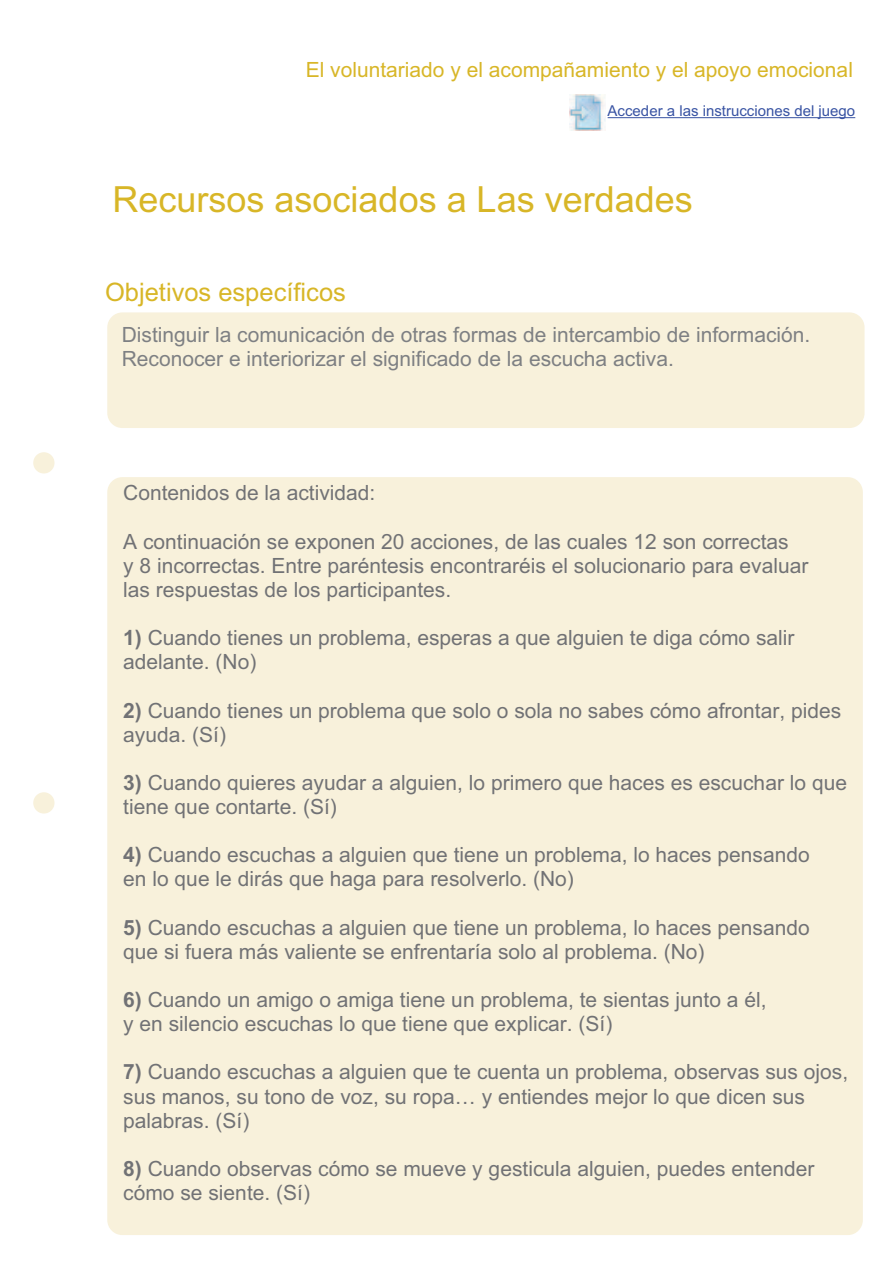
<style>
.page{position:relative;width:893px;height:1263px;background:#fff}
.page>*{position:absolute;margin:0;border:0;box-sizing:border-box;transform-origin:0 0}
.t1{font:36px "Arial";color:#d8b627}
.t2{font:25.5px "Arial";color:#d8b627}
.t3{font:21px/24.2px "Arial";color:#717275}
.t4{font:21px/24.2px "Arial";color:#7e8083}
.t5{font:21px "Arial";color:#d8b627}
.t6{font:15px "Arial";color:#3853a3}
.s1{font-weight:700}
</style>
<div class="page">
<div style="left:33px;top:452px;width:22px;height:22px;background:#f8f1db;border-radius:50%"></div>
<div style="left:33px;top:792px;width:22px;height:22px;background:#f8f1db;border-radius:50%"></div>
<div style="left:107px;top:312px;width:757px;height:116px;background:#f8f1db;border-radius:15px"></div>
<div style="left:107px;top:477px;width:756px;height:758px;background:#f8f1db;border-radius:15px"></div>
<img style="left:570px;top:95px;width:36px;height:36px">
<hr style="left:608px;top:117px;width:247px;height:1px;background:#3853a3">
<p class="t5" style="left:306px;top:58px;width:549px">El voluntariado y el acompañamiento y el apoyo emocional</p>
<p class="t6" style="left:608px;top:105px;width:249px">Acceder a las instrucciones del juego</p>
<h1 class="t1" style="left:113px;top:179px;width:582px">Recursos asociados a Las verdades</h1>
<p class="t2" style="left:105px;top:277px;width:242px">Objetivos específicos</p>
<p class="t4" style="left:122px;top:325px;width:690px">Distinguir la comunicación de otras formas de intercambio de información.<br>Reconocer e interiorizar el significado de la escucha activa.</p>
<p class="t3" style="left:123px;top:483px;width:254px">Contenidos de la actividad:</p>
<p class="t3" style="left:123px;top:531px;width:687px">A continuación se exponen 20 acciones, de las cuales 12 son correctas<br>y 8 incorrectas. Entre paréntesis encontraréis el solucionario para evaluar las respuestas de los participantes.</p>
<p class="t3" style="left:123px;top:628px;width:673px"><span class="s1">1)</span> Cuando tienes un problema, esperas a que alguien te diga cómo salir adelante. (No)</p>
<p class="t3" style="left:123px;top:700px;width:719px"><span class="s1">2)</span> Cuando tienes un problema que solo o sola no sabes cómo afrontar, pides ayuda. (Sí)</p>
<p class="t3" style="left:123px;top:773px;width:725px"><span class="s1">3)</span> Cuando quieres ayudar a alguien, lo primero que haces es escuchar lo que tiene que contarte. (Sí)</p>
<p class="t3" style="left:123px;top:845px;width:688px"><span class="s1">4)</span> Cuando escuchas a alguien que tiene un problema, lo haces pensando en lo que le dirás que haga para resolverlo. (No)</p>
<p class="t3" style="left:123px;top:917px;width:688px"><span class="s1">5)</span> Cuando escuchas a alguien que tiene un problema, lo haces pensando que si fuera más valiente se enfrentaría solo al problema. (No)</p>
<p class="t3" style="left:123px;top:990px;width:645px"><span class="s1">6)</span> Cuando un amigo o amiga tiene un problema, te sientas junto a él, y en silencio escuchas lo que tiene que explicar. (Sí)</p>
<p class="t3" style="left:123px;top:1062px;width:726px"><span class="s1">7)</span> Cuando escuchas a alguien que te cuenta un problema, observas sus ojos, sus manos, su tono de voz, su ropa… y entiendes mejor lo que dicen sus palabras. (Sí)</p>
<p class="t3" style="left:123px;top:1159px;width:693px"><span class="s1">8)</span> Cuando observas cómo se mueve y gesticula alguien, puedes entender cómo se siente. (Sí)</p>
</div>
